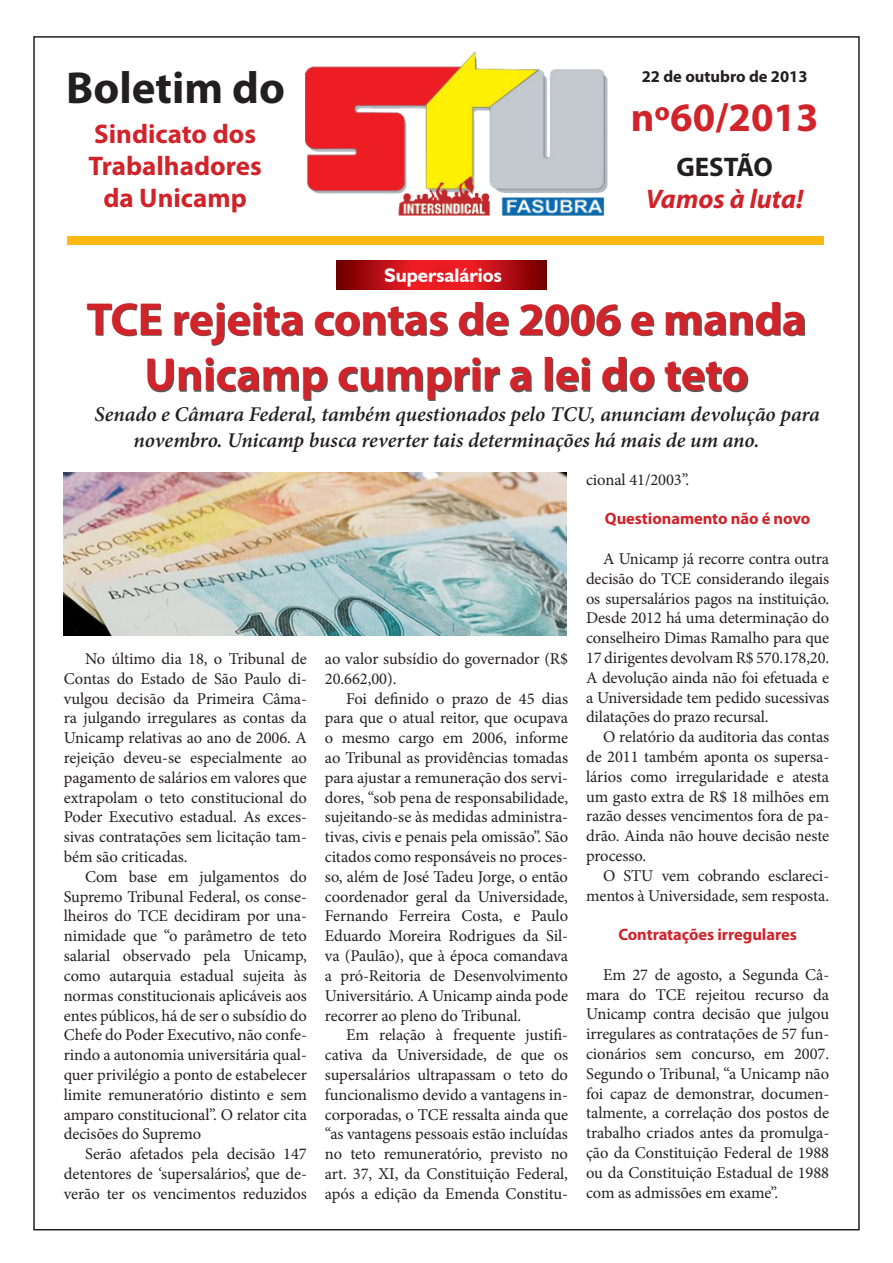
<style>
.page{position:relative;width:893px;height:1263px;background:#fff}
.page>*{position:absolute;margin:0;border:0;box-sizing:border-box;transform-origin:0 0}
.t1{font:700 46.5px/55.8px "Myriad Pro";letter-spacing:-.005em;color:#d1232a;text-align:center}
.t2{font:700 45px "Myriad Pro";color:#231f20}
.t3{font:700 40.5px "Myriad Pro";color:#d1232a}
.t4{font:700 27px/32.4px "Myriad Pro";color:#d1232a}
.t5{font:italic 700 27px "Myriad Pro";color:#d1232a}
.t6{font:700 27px "Myriad Pro";color:#231f20}
.t7{font:italic 600 21px/25.5px "Minion Pro";letter-spacing:-.005em;color:#231f20}
.t8{font:700 19.5px "Humanist 521 BT";color:#fff}
.t9{font:16.5px/19.8px "Minion Pro";letter-spacing:-.005em;color:#231f20;text-align:justify}
.t10{font:700 16.5px "Myriad Pro";letter-spacing:-.005em;color:#d1232a}
.t11{font:700 16.5px "Myriad Pro";color:#231f20}
</style>
<div class="page">
<div style="left:67px;top:236px;width:757px;height:8px;background:#fcb814"></div>
<img style="left:305px;top:51px;width:302px;height:164px">
<div style="left:88px;top:303px;width:717px;height:98px;background:#231f20;opacity:.75"></div>
<svg style="left:337px;top:261px;width:210px;height:29px;background:#be1016"></svg>
<img style="left:64px;top:473px;width:503px;height:162px">
<p class="t2" style="left:66px;top:59px;width:220px">Boletim do</p>
<p class="t4" style="left:89px;top:116px;width:175px">Sindicato dos<br>Trabalhadores</p>
<p class="t4" style="left:103px;top:181px;width:145px">da Unicamp</p>
<p class="t8" style="left:384px;top:264px;width:119px">Supersalários</p>
<p class="t11" style="left:642px;top:66px;width:167px">22 de outubro de 2013</p>
<p class="t3" style="left:631px;top:91px;width:189px">nº60/2013</p>
<p class="t6" style="left:676px;top:149px;width:98px">GESTÃO</p>
<p class="t5" style="left:646px;top:181px;width:159px">Vamos à luta!</p>
<p class="t1" style="left:87px;top:290px;width:721px">TCE rejeita contas de 2006 e manda<br>Unicamp cumprir a lei do teto</p>
<p class="t7" style="left:134px;top:402px;width:688px;text-indent:-39px">Senado e Câmara Federal, também questionados pelo TCU, anunciam devolução para novembro. Unicamp busca reverter tais determinações há mais de um ano.</p>
<p class="t9" style="left:64px;top:649px;width:245px;text-indent:21px">No último dia 18, o Tribunal de Contas do Estado de São Paulo di&shy;vulgou decisão da Primeira Câma&shy;ra julgando irregulares as contas da Unicamp relativas ao ano de 2006. A rejeição deveu-se especialmente ao pagamento de salários em valores que extrapolam o teto constitucional do Poder Executivo estadual. As exces&shy;sivas contratações sem licitação tam&shy;bém são criticadas.</p>
<p class="t9" style="left:64px;top:867px;width:245px;text-indent:21px">Com base em julgamentos do Supremo Tribunal Federal, os conse&shy;lheiros do TCE decidiram por una&shy;nimidade que “o parâmetro de teto salarial observado pela Unicamp, como autarquia estadual sujeita às normas constitucionais aplicáveis aos entes públicos, há de ser o subsídio do Chefe do Poder Executivo, não confe&shy;rindo a autonomia universitária qual&shy;quer privilégio a ponto de estabelecer limite remuneratório distinto e sem amparo constitucional”. O relator cita decisões do Supremo</p>
<p class="t9" style="left:64px;top:1144px;width:245px;text-indent:21px">Serão afetados pela decisão 147 detentores de ‘supersalários’, que de&shy;verão ter os vencimentos reduzidos</p>
<p class="t9" style="left:325px;top:649px;width:245px">ao valor subsídio do governador (R$<br>20.662,00).</p>
<p class="t9" style="left:325px;top:688px;width:245px;text-indent:21px">Foi definido o prazo de 45 dias para que o atual reitor, que ocupava o mesmo cargo em 2006, informe ao Tribunal as providências tomadas para ajustar a remuneração dos servi&shy;dores, “sob pena de responsabilidade, sujeitando-se às medidas administra&shy;tivas, civis e penais pela omissão”. São citados como responsáveis no proces&shy;so, além de José Tadeu Jorge, o então coordenador geral da Universidade, Fernando Ferreira Costa, e Paulo Eduardo Moreira Rodrigues da Sil&shy;va (Paulão), que à época comandava a pró-Reitoria de Desenvolvimento Universitário. A Unicamp ainda pode recorrer ao pleno do Tribunal.</p>
<p class="t9" style="left:325px;top:1025px;width:245px;text-indent:21px">Em relação à frequente justifi&shy;cativa da Universidade, de que os supersalários ultrapassam o teto do funcionalismo devido a vantagens in&shy;corporadas, o TCE ressalta ainda que “as vantagens pessoais estão incluídas no teto remuneratório, previsto no art. 37, XI, da Constituição Federal, após a edição da Emenda Constitu-</p>
<p class="t9" style="left:586px;top:470px;width:105px">cional 41/2003”.</p>
<p class="t10" style="left:605px;top:508px;width:207px">Questionamento não é novo</p>
<p class="t9" style="left:586px;top:549px;width:245px;text-indent:17px">A Unicamp já recorre contra outra decisão do TCE considerando ilegais os supersalários pagos na instituição.<br>Desde 2012 há uma determinação do conselheiro Dimas Ramalho para que 17 dirigentes devolvam R$ 570.178,20.<br>A devolução ainda não foi efetuada e a Universidade tem pedido sucessivas dilatações do prazo recursal.</p>
<p class="t9" style="left:586px;top:727px;width:245px;text-indent:17px">O relatório da auditoria das contas de 2011 também aponta os supersa&shy;lários como irregularidade e atesta um gasto extra de R$ 18 milhões em razão desses vencimentos fora de pa&shy;drão. Ainda não houve decisão neste processo.</p>
<p class="t9" style="left:586px;top:866px;width:245px;text-align:right">O STU vem cobrando esclareci&shy;mentos à Universidade, sem resposta.</p>
<p class="t10" style="left:618px;top:924px;width:180px">Contratações irregulares</p>
<p class="t9" style="left:586px;top:965px;width:245px;text-indent:17px">Em 27 de agosto, a Segunda Câ&shy;mara do TCE rejeitou recurso da Unicamp contra decisão que julgou irregulares as contratações de 57 fun&shy;cionários sem concurso, em 2007.<br>Segundo o Tribunal, “a Unicamp não foi capaz de demonstrar, documen&shy;talmente, a correlação dos postos de trabalho criados antes da promulga&shy;ção da Constituição Federal de 1988 ou da Constituição Estadual de 1988 com as admissões em exame”.</p>
</div>
